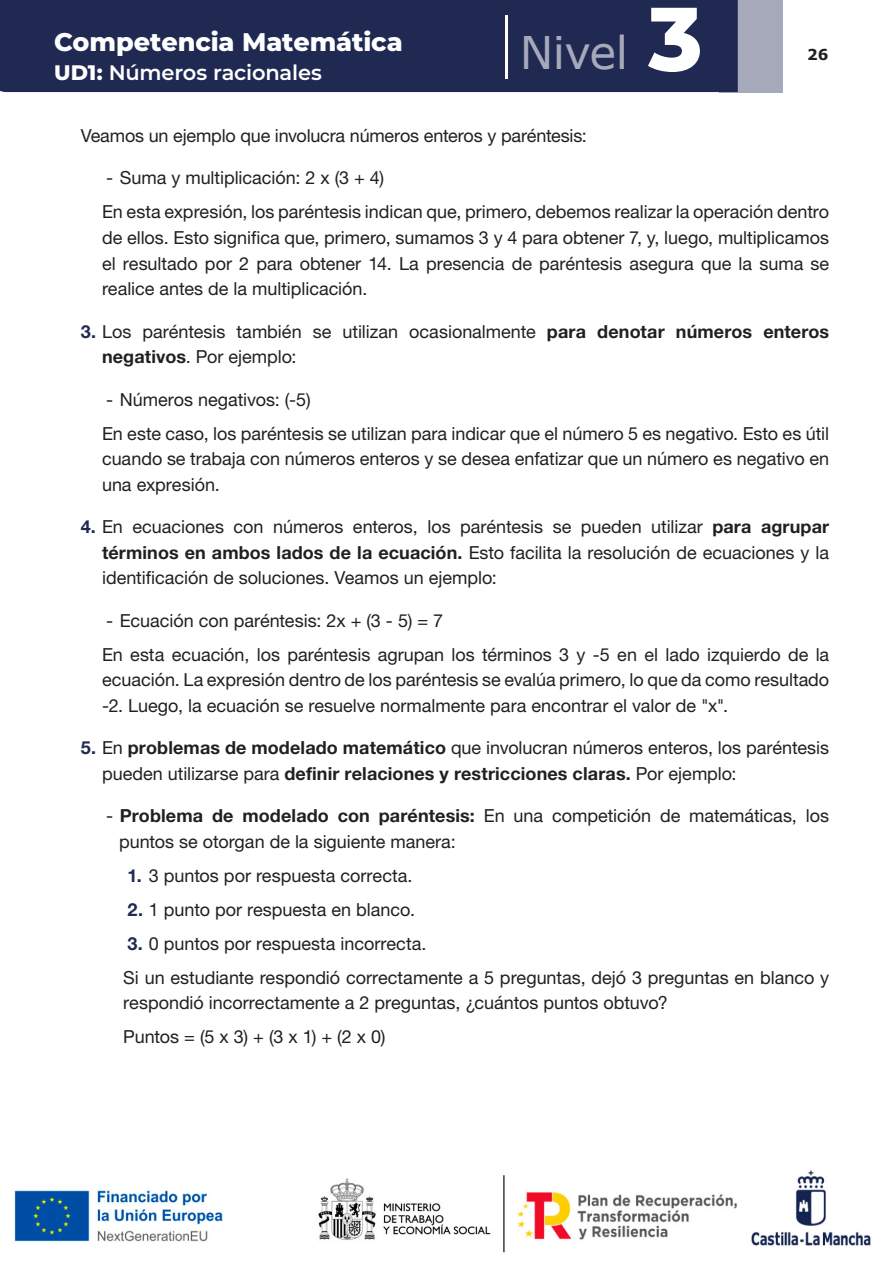
<style>
.page{position:relative;width:893px;height:1263px;background:#fff}
.page>*{position:absolute;margin:0;border:0;box-sizing:border-box;transform-origin:0 0}
.t1{font:45px "Verdana";letter-spacing:-.015em;color:#a5a9ba}
.t2{font:800 25.5px "Montserrat";letter-spacing:-.005em;color:#fff}
.t3{font:600 21px "Montserrat";letter-spacing:-.01em;color:#fff}
.PUNTO_PARRAFOS_SIGUI{font:18px/25.5px "Helvetica Neue LT 55 Rm";color:#231f20;text-align:justify}
.PUNTO_PARRAFO_num{font:18px/25.5px "Helvetica Neue LT 55 Rm";color:#231f20}
.GUION_PARRAFO{font:18px/25.5px "Helvetica Neue LT 55 Rm";color:#231f20}
.GUION_PARRAFO_SIGUIE{font:18px/25.5px "Helvetica Neue LT 55 Rm";color:#231f20}
.CIRCULITO_PARRAFO_nú{font:18px "Helvetica Neue LT 55 Rm";color:#231f20}
.t4{font:700 15px "Verdana";color:#231f20}
.s1{font-weight:800}
.s2{font-family:"Montserrat";font-weight:800;font-size:90px;color:#fff}
.s3{font-family:"Helvetica Neue LT 75 Bd";color:#1f2952}
.s4{font-family:"Helvetica Neue LT 75 Bd"}
</style>
<div class="page">
<img style="left:14px;top:1170px;width:857px;height:83px">
<div style="left:719px;top:0;width:63px;height:92px;background:#a5a9ba"></div>
<div style="left:0;top:0;width:738px;height:92px;background:#1f2952"></div>
<hr style="left:505px;top:16px;width:2px;height:63px;background:#fff">
<h2 class="t2" style="left:54px;top:23px;width:350px">Competencia Matemática</h2>
<p class="t3" style="left:54px;top:58px;width:269px"><span class="s1">UD1:</span> Números racionales</p>
<h1 class="t1" style="left:520px;top:22px;width:184px">Nivel <span class="s2">3</span></h1>
<p class="t4" style="left:807px;top:44px;width:23px">26</p>
<p class="PUNTO_PARRAFO_num" style="left:81px;top:122px;width:508px">Veamos un ejemplo que involucra números enteros y paréntesis:</p>
<p class="GUION_PARRAFO" style="left:106px;top:165px;width:279px">- Suma y multiplicación: 2 x (3 + 4)</p>
<p class="PUNTO_PARRAFOS_SIGUI" style="left:102px;top:199px;width:729px">En esta expresión, los paréntesis indican que, primero, debemos realizar la operación dentro de ellos. Esto significa que, primero, sumamos 3 y 4 para obtener 7, y, luego, multiplicamos el resultado por 2 para obtener 14. La presencia de paréntesis asegura que la suma se realice antes de la multiplicación.</p>
<p class="PUNTO_PARRAFO_num" style="left:102px;top:318px;width:729px;text-indent:-21px"><span class="s3">3.</span> Los paréntesis también se utilizan ocasionalmente <span class="s4">para denotar números enteros negativos</span>. Por ejemplo:</p>
<p class="GUION_PARRAFO" style="left:106px;top:386px;width:206px">- Números negativos: (-5)</p>
<p class="PUNTO_PARRAFOS_SIGUI" style="left:102px;top:420px;width:729px">En este caso, los paréntesis se utilizan para indicar que el número 5 es negativo. Esto es útil cuando se trabaja con números enteros y se desea enfatizar que un número es negativo en una expresión.</p>
<p class="PUNTO_PARRAFO_num" style="left:102px;top:513px;width:729px;text-align:justify;text-indent:-21px"><span class="s3">4.</span> En ecuaciones con números enteros, los paréntesis se pueden utilizar <span class="s4">para agrupar términos en ambos lados de la ecuación.</span> Esto facilita la resolución de ecuaciones y la identificación de soluciones. Veamos un ejemplo:</p>
<p class="GUION_PARRAFO" style="left:106px;top:607px;width:338px">- Ecuación con paréntesis: 2x + (3 - 5) = 7</p>
<p class="PUNTO_PARRAFOS_SIGUI" style="left:102px;top:641px;width:729px">En esta ecuación, los paréntesis agrupan los términos 3 y -5 en el lado izquierdo de la ecuación. La expresión dentro de los paréntesis se evalúa primero, lo que da como resultado -2. Luego, la ecuación se resuelve normalmente para encontrar el valor de "x".</p>
<p class="PUNTO_PARRAFO_num" style="left:102px;top:734px;width:729px;text-indent:-21px"><span class="s3">5.</span> En <span class="s4">problemas de modelado matemático</span> que involucran números enteros, los paréntesis pueden utilizarse para <span class="s4">definir relaciones y restricciones claras.</span> Por ejemplo:</p>
<p class="GUION_PARRAFO" style="left:119px;top:802px;width:712px;text-indent:-13px">- <span class="s4">Problema de modelado con paréntesis:</span> En una competición de matemáticas, los puntos se otorgan de la siguiente manera:</p>
<p class="CIRCULITO_PARRAFO_nú" style="left:128px;top:864px;width:286px"><span class="s3">1.</span> 3 puntos por respuesta correcta.</p>
<p class="CIRCULITO_PARRAFO_nú" style="left:128px;top:898px;width:289px"><span class="s3">2.</span> 1 punto por respuesta en blanco.</p>
<p class="CIRCULITO_PARRAFO_nú" style="left:128px;top:932px;width:300px"><span class="s3">3.</span> 0 puntos por respuesta incorrecta.</p>
<p class="GUION_PARRAFO_SIGUIE" style="left:123px;top:964px;width:707px">Si un estudiante respondió correctamente a 5 preguntas, dejó 3 preguntas en blanco y respondió incorrectamente a 2 preguntas, ¿cuántos puntos obtuvo?</p>
<p class="GUION_PARRAFO_SIGUIE" style="left:123px;top:1023px;width:264px">Puntos = (5 x 3) + (3 x 1) + (2 x 0)</p>
</div>
